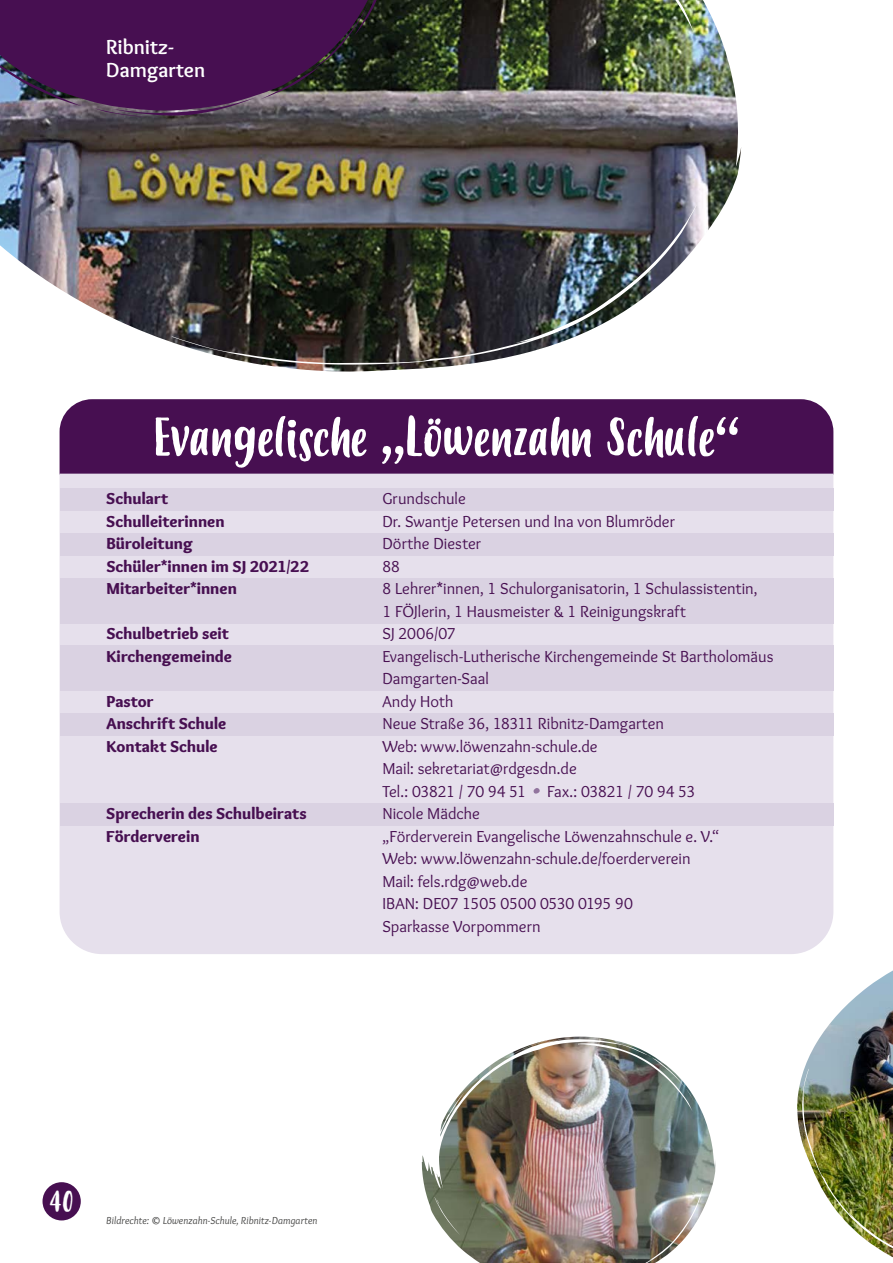
<style>
.page{position:relative;width:893px;height:1263px;background:#fff}
.page>*{position:absolute;margin:0;border:0;box-sizing:border-box;transform-origin:0 0}
.t1{font:52.5px "Budidaya";color:#fff}
.t2{font:28.5px "Budidaya";color:#fff}
.t3{font:700 21px/22.5px "Overlock";color:#fff}
.t4{font:16.5px/22.5px "Overlock";color:#470f51}
.t5{font:900 16.5px "Overlock";letter-spacing:.005em;color:#470f51}
.t6{font:italic 10.5px "Overlock";letter-spacing:.01em;color:#4a4a49}
</style>
<div class="page">
<div style="left:43px;top:1182px;width:38px;height:38px;background:#470f51;border-radius:50%"></div>
<img style="left:0;top:0;width:741px;height:372px">
<svg style="left:0;top:0;width:389px;height:117px;background:#492151"></svg>
<img style="left:797px;top:970px;width:96px;height:287px">
<div style="left:60px;top:399px;width:773px;height:75px;background:#470f51"></div>
<div style="left:60px;top:474px;width:773px;height:480px;background:#e6e0ec"></div>
<div style="left:60px;top:488px;width:773px;height:23px;background:#dad2e2"></div>
<div style="left:60px;top:713px;width:773px;height:23px;background:#dad2e2"></div>
<div style="left:60px;top:803px;width:773px;height:23px;background:#dad2e2"></div>
<div style="left:60px;top:646px;width:773px;height:45px;background:#dad2e2"></div>
<div style="left:60px;top:578px;width:773px;height:45px;background:#dad2e2"></div>
<div style="left:60px;top:533px;width:773px;height:23px;background:#dad2e2"></div>
<svg style="left:534px;top:788px;width:6px;height:6px"></svg>
<img style="left:422px;top:1036px;width:293px;height:227px">
<img style="left:426px;top:1038px;width:222px;height:151px">
<p class="t3" style="left:106px;top:36px;width:100px">Ribnitz-<br>Damgarten</p>
<h1 class="t1" style="left:153px;top:408px;width:589px">Evangelische „Löwenzahn Schule“</h1>
<p class="t5" style="left:106px;top:488px;width:64px">Schulart</p>
<p class="t4" style="left:382px;top:487px;width:85px">Grundschule</p>
<p class="t5" style="left:106px;top:511px;width:120px">Schulleiterinnen</p>
<p class="t4" style="left:382px;top:510px;width:294px">Dr. Swantje Petersen und Ina von Blumröder</p>
<p class="t5" style="left:106px;top:533px;width:88px">Büroleitung</p>
<p class="t4" style="left:382px;top:532px;width:100px">Dörthe Diester</p>
<p class="t5" style="left:106px;top:556px;width:204px">Schüler*innen im SJ 2021/22</p>
<p class="t4" style="left:382px;top:555px;width:19px">88</p>
<p class="t5" style="left:106px;top:578px;width:132px">Mitarbeiter*innen</p>
<p class="t4" style="left:382px;top:577px;width:377px">8 Lehrer*innen, 1 Schulorganisatorin, 1 Schulassistentin,<br>1 FÖJlerin, 1 Hausmeister &amp; 1 Reinigungskraft</p>
<p class="t5" style="left:106px;top:623px;width:124px">Schulbetrieb seit</p>
<p class="t4" style="left:382px;top:622px;width:75px">SJ 2006/07</p>
<p class="t5" style="left:106px;top:646px;width:127px">Kirchengemeinde</p>
<p class="t4" style="left:382px;top:645px;width:393px">Evangelisch-Lutherische Kirchengemeinde St Bartholomäus<br>Damgarten-Saal</p>
<p class="t5" style="left:106px;top:691px;width:49px">Pastor</p>
<p class="t4" style="left:382px;top:690px;width:73px">Andy Hoth</p>
<p class="t5" style="left:106px;top:713px;width:122px">Anschrift Schule</p>
<p class="t4" style="left:382px;top:712px;width:283px">Neue Straße 36, 18311 Ribnitz-Damgarten</p>
<p class="t5" style="left:106px;top:736px;width:113px">Kontakt Schule</p>
<p class="t4" style="left:382px;top:735px;width:217px">Web: www.löwenzahn-schule.de<br>Mail: sekretariat@rdgesdn.de<br>Tel.: 03821 / 70 94 51</p>
<p class="t4" style="left:547px;top:780px;width:149px">Fax.: 03821 / 70 94 53</p>
<p class="t5" style="left:106px;top:803px;width:202px">Sprecherin des Schulbeirats</p>
<p class="t4" style="left:382px;top:802px;width:99px">Nicole Mädche</p>
<p class="t5" style="left:106px;top:826px;width:95px">Förderverein</p>
<p class="t4" style="left:382px;top:825px;width:338px">„Förderverein Evangelische Löwenzahnschule e. V.“ Web: www.löwenzahn-schule.de/foerderverein Mail: fels.rdg@web.de<br>IBAN: DE07 1505 0500 0530 0195 90<br>Sparkasse Vorpommern</p>
<h2 class="t2" style="left:49px;top:1186px;width:26px">40</h2>
<p class="t6" style="left:106px;top:1215px;width:213px">Bildrechte: © Löwenzahn-Schule, Ribnitz-Damgarten</p>
</div>
